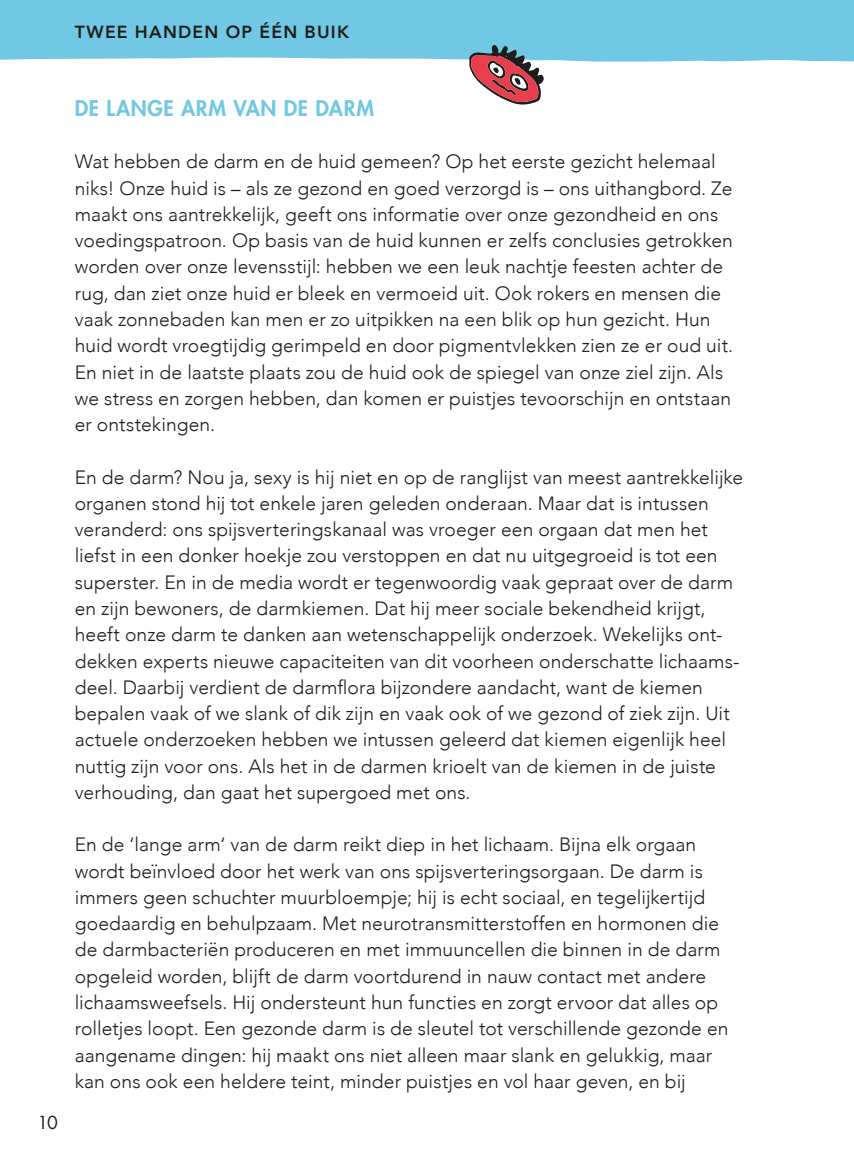
<style>
.page{position:relative;width:854px;height:1167px;background:#fff}
.page>*{position:absolute;margin:0;border:0;box-sizing:border-box;transform-origin:0 0}
.t1{font:800 21px "Futura";letter-spacing:.025em;color:#70c8e4}
.t2{font:300 19.25px/26.2px "Avenir";letter-spacing:.005em;color:#1d1d1b}
.t3{font:800 17.5px "Avenir";letter-spacing:.07em;color:#1d1d1b}
.t4{font:17.5px "Futura";color:#1d1d1b}
</style>
<div class="page">
<div style="left:0;top:0;width:854px;height:62px;background:#70c8e4"></div>
<svg style="left:469px;top:44px;width:75px;height:61px"></svg>
<p class="t3" style="left:75px;top:18px;width:276px">TWEE HANDEN OP ÉÉN BUIK</p>
<p class="t4" style="left:38px;top:1111px;width:22px">10</p>
<p class="t1" style="left:75px;top:94px;width:301px">DE LANGE ARM VAN DE DARM</p>
<p class="t2" style="left:75px;top:149px;width:660px">Wat hebben de darm en de huid gemeen? Op het eerste gezicht helemaal niks! Onze huid is – als ze gezond en goed verzorgd is – ons uithangbord. Ze maakt ons aantrekkelijk, geeft ons informatie over onze gezondheid en ons voedingspatroon. Op basis van de huid kunnen er zelfs conclusies getrokken worden over onze levensstijl: hebben we een leuk nachtje feesten achter de rug, dan ziet onze huid er bleek en vermoeid uit. Ook rokers en mensen die vaak zonnebaden kan men er zo uitpikken na een blik op hun gezicht. Hun huid wordt vroegtijdig gerimpeld en door pigmentvlekken zien ze er oud uit.<br>En niet in de laatste plaats zou de huid ook de spiegel van onze ziel zijn. Als we stress en zorgen hebben, dan komen er puistjes tevoorschijn en ontstaan er ontstekingen.</p>
<p class="t2" style="left:75px;top:464px;width:670px">En de darm? Nou ja, sexy is hij niet en op de ranglijst van meest aantrekkelijke organen stond hij tot enkele jaren geleden onderaan. Maar dat is intussen veranderd: ons spijsverteringskanaal was vroeger een orgaan dat men het liefst in een donker hoekje zou verstoppen en dat nu uitgegroeid is tot een superster. En in de media wordt er tegenwoordig vaak gepraat over de darm en zijn bewoners, de darmkiemen. Dat hij meer sociale bekendheid krijgt, heeft onze darm te danken aan wetenschappelijk onderzoek. Wekelijks ont&shy;dekken experts nieuwe capaciteiten van dit voorheen onderschatte lichaams&shy;deel. Daarbij verdient de darmflora bijzondere aandacht, want de kiemen bepalen vaak of we slank of dik zijn en vaak ook of we gezond of ziek zijn. Uit actuele onderzoeken hebben we intussen geleerd dat kiemen eigenlijk heel nuttig zijn voor ons. Als het in de darmen krioelt van de kiemen in de juiste verhouding, dan gaat het supergoed met ons.</p>
<p class="t2" style="left:75px;top:831px;width:655px">En de ‘lange arm‘ van de darm reikt diep in het lichaam. Bijna elk orgaan wordt beïnvloed door het werk van ons spijsverteringsorgaan. De darm is immers geen schuchter muurbloempje; hij is echt sociaal, en tegelijkertijd goedaardig en behulpzaam. Met neurotransmitterstoffen en hormonen die de darmbacteriën produceren en met immuuncellen die binnen in de darm opgeleid worden, blijft de darm voortdurend in nauw contact met andere lichaamsweefsels. Hij ondersteunt hun functies en zorgt ervoor dat alles op rolletjes loopt. Een gezonde darm is de sleutel tot verschillende gezonde en aangename dingen: hij maakt ons niet alleen maar slank en gelukkig, maar kan ons ook een heldere teint, minder puistjes en vol haar geven, en bij</p>
</div>
